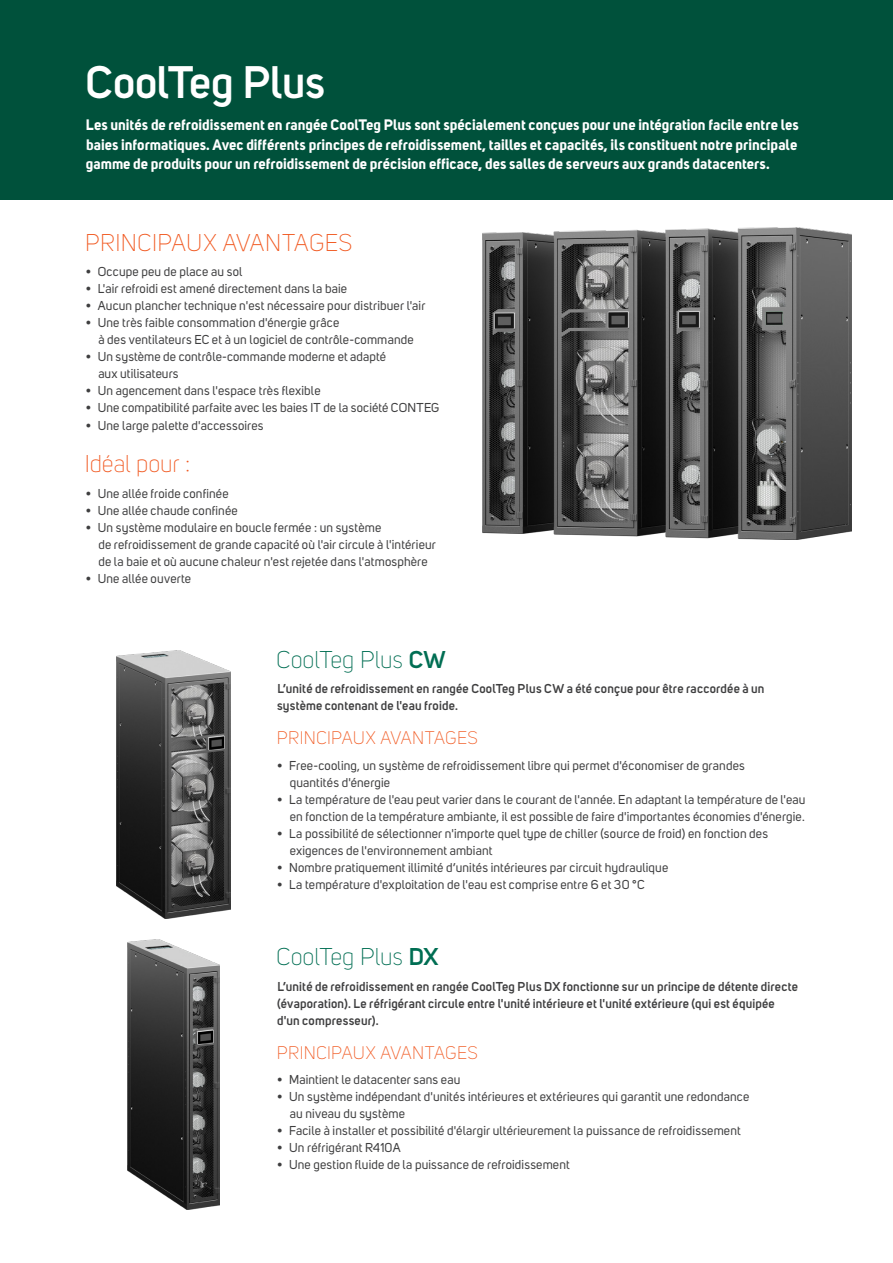
<style>
.page{position:relative;width:893px;height:1263px;background:#fff}
.page>*{position:absolute;margin:0;border:0;box-sizing:border-box;transform-origin:0 0}
.zakladni_text{font:600 45px "Uni Sans";letter-spacing:-.005em;color:#fff}
.zakladni_text-2{font:300 24px "Uni Sans";letter-spacing:.005em;color:#f15921}
.zakladni_text-3{font:300 24px "Uni Sans";color:#006e53}
.zakladni_text-4{font:300 18px "Uni Sans";letter-spacing:.015em;color:#f15921}
.zakladni_text-5{font:700 15px/19.5px "Uni Sans";color:#fff;text-align:justify}
.zakladni_text-6{font:12.75px/17px "Uni Sans";letter-spacing:.01em;color:#3e3e3f}
.zakladni_text-7{font:600 12.75px/17px "Uni Sans";letter-spacing:.015em;color:#3e3e3f}
.s1{font-weight:600}
</style>
<div class="page">
<div style="left:0;top:0;width:893px;height:200px;background:#00513b"></div>
<hr style="left:892px;top:0;width:1px;height:608px;background:#f15921">
<img style="left:117px;top:651px;width:114px;height:267px">
<img style="left:128px;top:940px;width:92px;height:269px">
<img style="left:482px;top:227px;width:369px;height:312px">
<p class="zakladni_text" style="left:86px;top:55px;width:241px">CoolTeg Plus</p>
<p class="zakladni_text-5" style="left:86px;top:115px;width:714px">Les unités de refroidissement en rangée CoolTeg Plus sont spécialement conçues pour une intégration facile entre les baies informatiques. Avec différents principes de refroidissement, tailles et capacités, ils constituent notre principale gamme de produits pour un refroidissement de précision efficace, des salles de serveurs aux grands datacenters.</p>
<p class="zakladni_text-2" style="left:85px;top:229px;width:269px">PRINCIPAUX AVANTAGES</p>
<p class="zakladni_text-6" style="left:86px;top:264px;width:158px">• Occupe peu de place au sol</p>
<p class="zakladni_text-6" style="left:86px;top:281px;width:263px">• L'air refroidi est amené directement dans la baie</p>
<p class="zakladni_text-6" style="left:86px;top:298px;width:341px">• Aucun plancher technique n'est nécessaire pour distribuer l'air</p>
<p class="zakladni_text-6" style="left:98px;top:315px;width:317px;text-indent:-12px">• Une très faible consommation d'énergie grâce<br>à des ventilateurs EC et à un logiciel de contrôle-commande</p>
<p class="zakladni_text-6" style="left:98px;top:349px;width:289px;text-indent:-12px">• Un système de contrôle-commande moderne et adapté aux utilisateurs</p>
<p class="zakladni_text-6" style="left:86px;top:383px;width:236px">• Un agencement dans l'espace très flexible</p>
<p class="zakladni_text-6" style="left:86px;top:400px;width:355px">• Une compatibilité parfaite avec les baies IT de la société CONTEG</p>
<p class="zakladni_text-6" style="left:86px;top:417px;width:179px">• Une large palette d'accessoires</p>
<p class="zakladni_text-2" style="left:85px;top:450px;width:107px">Idéal pour :</p>
<p class="zakladni_text-6" style="left:86px;top:485px;width:144px">• Une allée froide confinée</p>
<p class="zakladni_text-6" style="left:86px;top:502px;width:153px">• Une allée chaude confinée</p>
<p class="zakladni_text-6" style="left:98px;top:519px;width:339px;text-indent:-12px">• Un système modulaire en boucle fermée : un système<br>de refroidissement de grande capacité où l'air circule à l'intérieur de la baie et où aucune chaleur n'est rejetée dans l'atmosphère</p>
<p class="zakladni_text-6" style="left:86px;top:570px;width:107px">• Une allée ouverte</p>
<p class="zakladni_text-3" style="left:276px;top:645px;width:171px">CoolTeg Plus <span class="s1">CW</span></p>
<p class="zakladni_text-7" style="left:277px;top:680px;width:489px">L’unité de refroidissement en rangée CoolTeg Plus CW a été conçue pour être raccordée à un système contenant de l'eau froide.</p>
<p class="zakladni_text-4" style="left:277px;top:728px;width:203px">PRINCIPAUX AVANTAGES</p>
<p class="zakladni_text-6" style="left:290px;top:757px;width:457px;text-indent:-12px">• Free-cooling, un système de refroidissement libre qui permet d'économiser de grandes quantités d'énergie</p>
<p class="zakladni_text-6" style="left:277px;top:791px;width:530px;text-align:right">• La température de l'eau peut varier dans le courant de l'année. En adaptant la température de l'eau en fonction de la température ambiante, il est possible de faire d'importantes économies d'énergie.</p>
<p class="zakladni_text-6" style="left:290px;top:825px;width:480px;text-indent:-12px">• La possibilité de sélectionner n'importe quel type de chiller (source de froid) en fonction des exigences de l'environnement ambiant</p>
<p class="zakladni_text-6" style="left:277px;top:859px;width:392px">• Nombre pratiquement illimité d’unités intérieures par circuit hydraulique</p>
<p class="zakladni_text-6" style="left:277px;top:876px;width:369px">• La température d'exploitation de l'eau est comprise entre 6 et 30 °C</p>
<p class="zakladni_text-3" style="left:276px;top:943px;width:164px">CoolTeg Plus <span class="s1">DX</span></p>
<p class="zakladni_text-7" style="left:277px;top:978px;width:522px">L’unité de refroidissement en rangée CoolTeg Plus DX fonctionne sur un principe de détente directe (évaporation). Le réfrigérant circule entre l'unité intérieure et l'unité extérieure (qui est équipée d'un compresseur).</p>
<p class="zakladni_text-4" style="left:277px;top:1042px;width:203px">PRINCIPAUX AVANTAGES</p>
<p class="zakladni_text-6" style="left:277px;top:1071px;width:185px">• Maintient le datacenter sans eau</p>
<p class="zakladni_text-6" style="left:290px;top:1089px;width:461px;text-indent:-12px">• Un système indépendant d'unités intérieures et extérieures qui garantit une redondance au niveau du système</p>
<p class="zakladni_text-6" style="left:277px;top:1123px;width:465px">• Facile à installer et possibilité d'élargir ultérieurement la puissance de refroidissement</p>
<p class="zakladni_text-6" style="left:277px;top:1140px;width:125px">• Un réfrigérant R410A</p>
<p class="zakladni_text-6" style="left:277px;top:1157px;width:294px">• Une gestion fluide de la puissance de refroidissement</p>
</div>
